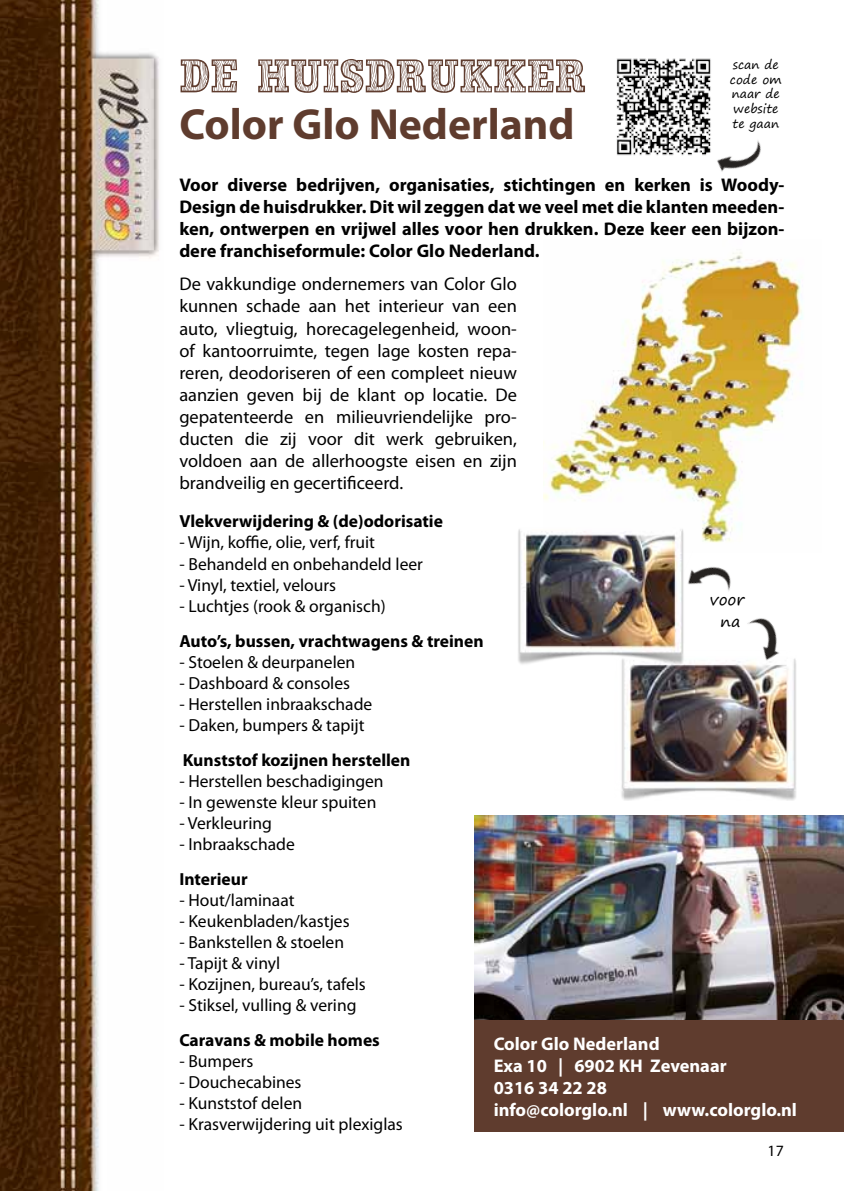
<style>
.page{position:relative;width:844px;height:1191px;background:#fff}
.page>*{position:absolute;margin:0;border:0;box-sizing:border-box;transform-origin:0 0}
.t1{font:61.25px "Wood Look";color:#5f3c2e}
.t2{font:700 43.75px "Myriad Pro";color:#5f3c2e}
.t3{font:18.38px/22.1px "Myriad Pro";color:#000;text-align:justify}
.t4{font:700 18.38px/22.1px "Myriad Pro";color:#000;text-align:justify}
.t5{font:700 18.38px/22.1px "Myriad Pro";color:#fff}
.t6{font:17.5px "Myriad Pro";color:#000}
.t7{font:700 17.5px "Myriad Pro";color:#000}
.t8{font:15.75px/21.5px "Segoe Print";color:#000;text-align:center}
.t9{font:15.75px "Myriad Pro";color:#000}
.t10{font:12.25px/14.7px "Segoe Print";color:#000}
</style>
<div class="page">
<img style="left:474px;top:815px;width:369px;height:204px">
<div style="left:474px;top:1019px;width:369px;height:112px;background:#5f3c2e"></div>
<img style="left:621px;top:658px;width:175px;height:143px">
<img style="left:543px;top:252px;width:260px;height:291px">
<img style="left:0;top:0;width:159px;height:1191px">
<img style="left:518px;top:521px;width:171px;height:151px">
<img style="left:675px;top:551px;width:56px;height:61px">
<img style="left:726px;top:603px;width:68px;height:70px">
<img style="left:616px;top:58px;width:95px;height:98px">
<img style="left:704px;top:123px;width:57px;height:49px">
<p class="t10" style="left:729px;top:57px;width:54px">scan de code om naar de website te gaan</p>
<h1 class="t1" style="left:179px;top:36px;width:408px">de huisdrukker</h1>
<h2 class="t2" style="left:179px;top:96px;width:396px">Color Glo Nederland</h2>
<p class="t4" style="left:179px;top:173px;width:606px">Voor diverse bedrijven, organisaties, stichtingen en kerken is Woody-Design de huisdrukker. Dit wil zeggen dat we veel met die klanten meeden&shy;ken, ontwerpen en vrijwel alles voor hen drukken. Deze keer een bijzon&shy;dere franchiseformule: Color Glo Nederland.</p>
<p class="t3" style="left:179px;top:273px;width:339px">De vakkundige ondernemers van Color Glo kunnen schade aan het interieur van een auto, vliegtuig, horecagelegenheid, woon&shy;of kantoorruimte, tegen lage kosten repa&shy;reren, deodoriseren of een compleet nieuw aanzien geven bij de klant op locatie. De gepatenteerde en milieuvriendelijke pro&shy;ducten die zij voor dit werk gebruiken, voldoen aan de allerhoogste eisen en zijn brandveilig en gecertificeerd.</p>
<p class="t7" style="left:179px;top:510px;width:265px">Vlekverwijdering &amp; (de)odorisatie</p>
<p class="t6" style="left:179px;top:532px;width:197px">- Wijn, koffie, olie, verf, fruit</p>
<p class="t6" style="left:179px;top:553px;width:245px">- Behandeld en onbehandeld leer</p>
<p class="t6" style="left:179px;top:574px;width:158px">- Vinyl, textiel, velours</p>
<p class="t6" style="left:179px;top:595px;width:208px">- Luchtjes (rook &amp; organisch)</p>
<p class="t7" style="left:179px;top:629px;width:306px">Auto’s, bussen, vrachtwagens &amp; treinen</p>
<p class="t6" style="left:179px;top:651px;width:177px">- Stoelen &amp; deurpanelen</p>
<p class="t6" style="left:179px;top:672px;width:172px">- Dashboard &amp; consoles</p>
<p class="t6" style="left:179px;top:693px;width:194px">- Herstellen inbraakschade</p>
<p class="t6" style="left:179px;top:714px;width:187px">- Daken, bumpers &amp; tapijt</p>
<p class="t7" style="left:183px;top:748px;width:229px">Kunststof kozijnen herstellen</p>
<p class="t6" style="left:179px;top:770px;width:206px">- Herstellen beschadigingen</p>
<p class="t6" style="left:179px;top:791px;width:198px">- In gewenste kleur spuiten</p>
<p class="t6" style="left:179px;top:812px;width:94px">- Verkleuring</p>
<p class="t6" style="left:179px;top:833px;width:117px">- Inbraakschade</p>
<p class="t7" style="left:179px;top:867px;width:70px">Interieur</p>
<p class="t6" style="left:179px;top:889px;width:117px">- Hout/laminaat</p>
<p class="t6" style="left:179px;top:910px;width:172px">- Keukenbladen/kastjes</p>
<p class="t6" style="left:179px;top:931px;width:166px">- Bankstellen &amp; stoelen</p>
<p class="t6" style="left:179px;top:952px;width:102px">- Tapijt &amp; vinyl</p>
<p class="t6" style="left:179px;top:973px;width:188px">- Kozijnen, bureau’s, tafels</p>
<p class="t6" style="left:179px;top:994px;width:179px">- Stiksel, vulling &amp; vering</p>
<p class="t7" style="left:179px;top:1028px;width:202px">Caravans &amp; mobile homes</p>
<p class="t6" style="left:179px;top:1050px;width:76px">- Bumpers</p>
<p class="t6" style="left:179px;top:1071px;width:124px">- Douchecabines</p>
<p class="t6" style="left:179px;top:1092px;width:124px">- Kunststof delen</p>
<p class="t6" style="left:179px;top:1113px;width:225px">- Krasverwijdering uit plexiglas</p>
<p class="t9" style="left:767px;top:1141px;width:18px">17</p>
<p class="t8" style="left:710px;top:588px;width:36px">voor na</p>
<p class="t5" style="left:493px;top:1032px;width:305px">Color Glo Nederland<br>Exa 10 | 6902 KH Zevenaar<br>0316 34 22 28<br>info@colorglo.nl | www.colorglo.nl</p>
</div>
